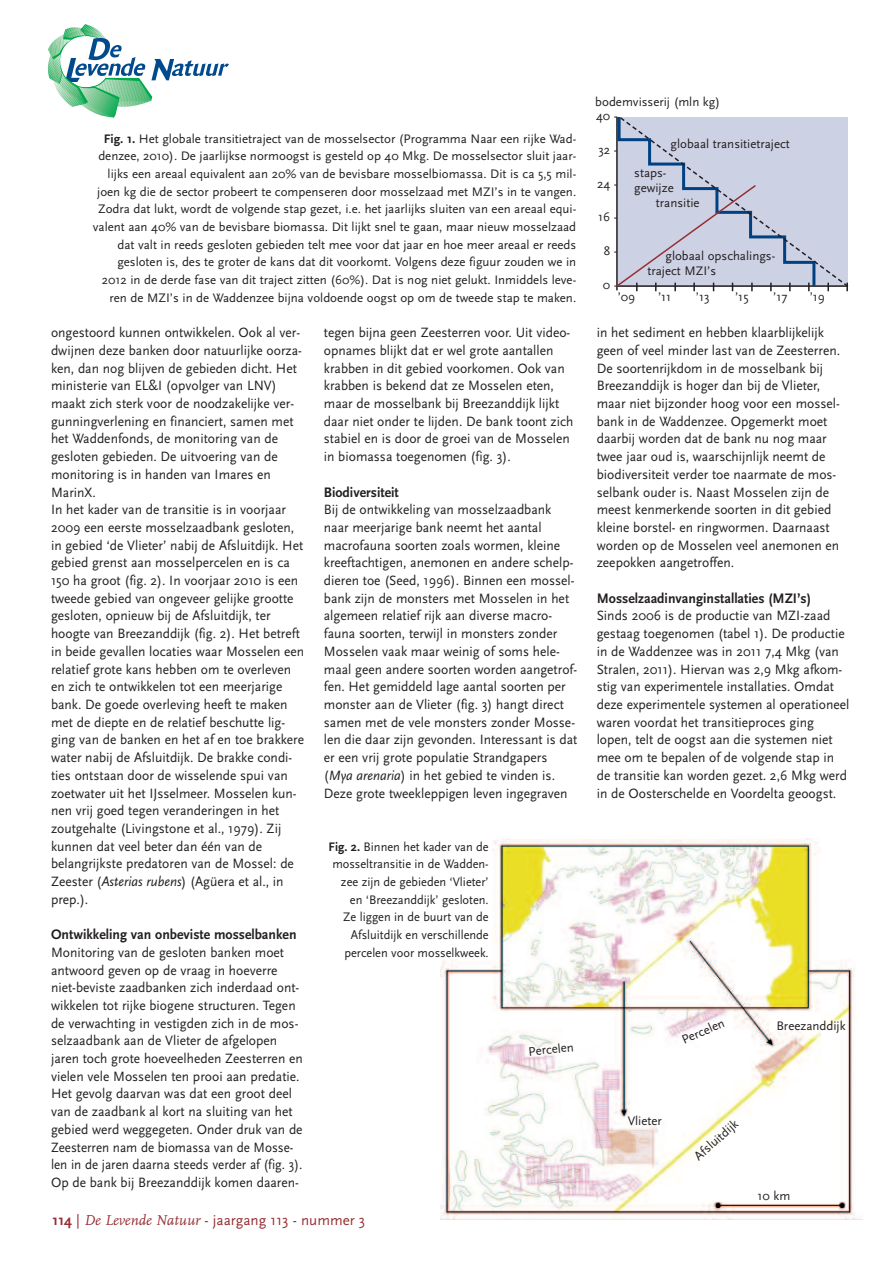
<style>
.page{position:relative;width:893px;height:1263px;background:#fff}
.page>*{position:absolute;margin:0;border:0;box-sizing:border-box;transform-origin:0 0}
.t1{font:15px "Scala Sans";color:#962e33}
.t2{font:700 14.4px "Scala Sans";color:#231f20;scale:.96 1}
.t3{font:14.1px/17.7px "Scala Sans";color:#231f20;scale:.96 1}
.t4{font:12.9px/17.7px "Scala Sans";color:#231f20;text-align:right}
.t5{font:12.9px/17.7px "Scala Sans";color:#231f20;text-align:right;scale:.96 1}
.s1{font-weight:700}
.s2{font-style:italic}
.s3{font-family:"FF Scala";font-style:italic}
</style>
<div class="page">
<svg style="left:47px;top:24px;width:182px;height:93px"></svg>
<img style="left:440px;top:838px;width:416px;height:381px">
<svg style="left:616px;top:116px;width:233px;height:175px;background:#c4c9dc"></svg>
<p class="t4" style="left:93px;top:129px;width:485px"><span class="s1">Fig. 1.</span> Het globale transitietraject van de mosselsector (Programma Naar een rijke Wad&shy;denzee, 2010). De jaarlijkse normoogst is gesteld op 40 Mkg. De mosselsector sluit jaar&shy;lijks een areaal equivalent aan 20% van de bevisbare mosselbiomassa. Dit is ca 5,5 mil&shy;joen kg die de sector probeert te compenseren door mosselzaad met MZI’s in te vangen.<br>Zodra dat lukt, wordt de volgende stap gezet, i.e. het jaarlijks sluiten van een areaal equi&shy;valent aan 40% van de bevisbare biomassa. Dit lijkt snel te gaan, maar nieuw mosselzaad dat valt in reeds gesloten gebieden telt mee voor dat jaar en hoe meer areaal er reeds gesloten is, des te groter de kans dat dit voorkomt. Volgens deze figuur zouden we in 2012 in de derde fase van dit traject zitten (60%). Dat is nog niet gelukt. Inmiddels leve&shy;ren de MZI’s in de Waddenzee bijna voldoende oogst op om de tweede stap te maken.</p>
<p class="t3" style="left:51px;top:323px;width:265px">ongestoord kunnen ontwikkelen. Ook al ver&shy;dwijnen deze banken door natuurlijke oorza&shy;ken, dan nog blijven de gebieden dicht. Het ministerie van EL&amp;I (opvolger van LNV) maakt zich sterk voor de noodzakelijke ver&shy;gunningverlening en financiert, samen met het Waddenfonds, de monitoring van de gesloten gebieden. De uitvoering van de monitoring is in handen van Imares en MarinX.<br>In het kader van de transitie is in voorjaar 2009 een eerste mosselzaadbank gesloten, in gebied ‘de Vlieter’ nabij de Afsluitdijk. Het gebied grenst aan mosselpercelen en is ca 150 ha groot (fig. 2). In voorjaar 2010 is een tweede gebied van ongeveer gelijke grootte gesloten, opnieuw bij de Afsluitdijk, ter hoogte van Breezanddijk (fig. 2). Het betreft in beide gevallen locaties waar Mosselen een relatief grote kans hebben om te overleven en zich te ontwikkelen tot een meerjarige bank. De goede overleving heeft te maken met de diepte en de relatief beschutte lig&shy;ging van de banken en het af en toe brakkere water nabij de Afsluitdijk. De brakke condi&shy;ties ontstaan door de wisselende spui van zoetwater uit het IJsselmeer. Mosselen kun&shy;nen vrij goed tegen veranderingen in het zoutgehalte (Livingstone et al., 1979). Zij kunnen dat veel beter dan één van de belangrijkste predatoren van de Mossel: de Zeester (<span class="s2">Asterias rubens</span>) (Agüera et al., in prep.).</p>
<p class="t2" style="left:51px;top:926px;width:257px">Ontwikkeling van onbeviste mosselbanken</p>
<p class="t3" style="left:51px;top:943px;width:264px">Monitoring van de gesloten banken moet antwoord geven op de vraag in hoeverre niet-beviste zaadbanken zich inderdaad ont&shy;wikkelen tot rijke biogene structuren. Tegen de verwachting in vestigden zich in de mos&shy;selzaadbank aan de Vlieter de afgelopen jaren toch grote hoeveelheden Zeesterren en vielen vele Mosselen ten prooi aan predatie.<br>Het gevolg daarvan was dat een groot deel van de zaadbank al kort na sluiting van het gebied werd weggegeten. Onder druk van de Zeesterren nam de biomassa van de Mosse&shy;len in de jaren daarna steeds verder af (fig. 3).<br>Op de bank bij Breezanddijk komen daaren-</p>
<p class="t3" style="left:324px;top:323px;width:261px">tegen bijna geen Zeesterren voor. Uit video&shy;opnames blijkt dat er wel grote aantallen krabben in dit gebied voorkomen. Ook van krabben is bekend dat ze Mosselen eten, maar de mosselbank bij Breezanddijk lijkt daar niet onder te lijden. De bank toont zich stabiel en is door de groei van de Mosselen in biomassa toegenomen (fig. 3).</p>
<p class="t2" style="left:324px;top:483px;width:80px">Biodiversiteit</p>
<p class="t3" style="left:324px;top:500px;width:266px">Bij de ontwikkeling van mosselzaadbank naar meerjarige bank neemt het aantal macrofauna soorten zoals wormen, kleine kreeftachtigen, anemonen en andere schelp&shy;dieren toe (Seed, 1996). Binnen een mossel&shy;bank zijn de monsters met Mosselen in het algemeen relatief rijk aan diverse macro&shy;fauna soorten, terwijl in monsters zonder Mosselen vaak maar weinig of soms hele&shy;maal geen andere soorten worden aangetrof&shy;fen. Het gemiddeld lage aantal soorten per monster aan de Vlieter (fig. 3) hangt direct samen met de vele monsters zonder Mosse&shy;len die daar zijn gevonden. Interessant is dat er een vrij grote populatie Strandgapers (<span class="s2">Mya arenaria</span>) in het gebied te vinden is.<br>Deze grote tweekleppigen leven ingegraven</p>
<p class="t5" style="left:329px;top:837px;width:168px"><span class="s1">Fig. 2.</span> Binnen het kader van de mosseltransitie in de Wadden&shy;zee zijn de gebieden ‘Vlieter’ en ‘Breezanddijk’ gesloten.<br>Ze liggen in de buurt van de<br>Afsluitdijk en verschillende percelen voor mosselkweek.</p>
<p class="t4" style="left:528px;top:1042px;width:47px;rotate:-5deg">Percelen</p>
<p class="t1" style="left:53px;top:1211px;width:314px"><span class="s1">114</span> | <span class="s3">De Levende Natuur</span> - jaargang 113 - nummer 3</p>
<p class="t4" style="left:595px;top:93px;width:126px">bodemvisserij (mln kg)</p>
<p class="t4" style="left:671px;top:134px;width:121px">globaal transitietraject</p>
<p class="t4" style="left:596px;top:107px;width:23px">40 -</p>
<p class="t4" style="left:598px;top:141px;width:21px">32 -</p>
<p class="t4" style="left:597px;top:174px;width:22px">24 -</p>
<p class="t4" style="left:598px;top:208px;width:21px">16 -</p>
<p class="t4" style="left:604px;top:242px;width:15px">8 -</p>
<p class="t4" style="left:603px;top:276px;width:16px">0 -</p>
<p class="t4" style="left:634px;top:163px;width:34px">staps-</p>
<p class="t4" style="left:634px;top:178px;width:41px">gewijze</p>
<p class="t4" style="left:656px;top:193px;width:45px">transitie</p>
<p class="t4" style="left:647px;top:248px;width:129px;line-height:15px;text-align:left;text-indent:18px">globaal opschalings&shy;traject MZI’s</p>
<p class="t4" style="left:618px;top:288px;width:19px">’09</p>
<p class="t4" style="left:658px;top:288px;width:15px">’11</p>
<p class="t4" style="left:696px;top:288px;width:15px">’13</p>
<p class="t4" style="left:735px;top:288px;width:15px">’15</p>
<p class="t4" style="left:773px;top:288px;width:16px">’17</p>
<p class="t4" style="left:810px;top:288px;width:17px">’19</p>
<p class="t3" style="left:597px;top:323px;width:255px">in het sediment en hebben klaarblijkelijk geen of veel minder last van de Zeesterren.<br>De soortenrijkdom in de mosselbank bij Breezanddijk is hoger dan bij de Vlieter, maar niet bijzonder hoog voor een mossel&shy;bank in de Waddenzee. Opgemerkt moet daarbij worden dat de bank nu nog maar twee jaar oud is, waarschijnlijk neemt de biodiversiteit verder toe naarmate de mos&shy;selbank ouder is. Naast Mosselen zijn de meest kenmerkende soorten in dit gebied kleine borstel- en ringwormen. Daarnaast worden op de Mosselen veel anemonen en zeepokken aangetroffen.</p>
<p class="t2" style="left:597px;top:589px;width:225px">Mosselzaadinvanginstallaties (MZI’s)</p>
<p class="t3" style="left:597px;top:607px;width:265px">Sinds 2006 is de productie van MZI-zaad gestaag toegenomen (tabel 1). De productie in de Waddenzee was in 2011 7,4 Mkg (van Stralen, 2011). Hiervan was 2,9 Mkg afkom&shy;stig van experimentele installaties. Omdat deze experimentele systemen al operationeel waren voordat het transitieproces ging lopen, telt de oogst aan die systemen niet mee om te bepalen of de volgende stap in de transitie kan worden gezet. 2,6 Mkg werd in de Oosterschelde en Voordelta geoogst.</p>
<p class="t4" style="left:679px;top:1032px;width:47px;rotate:-24deg">Percelen</p>
<p class="t4" style="left:776px;top:1017px;width:71px">Breezanddijk</p>
<p class="t4" style="left:628px;top:1111px;width:36px">Vlieter</p>
<p class="t4" style="left:690px;top:1150px;width:55px;rotate:-41deg">Afsluitdijk</p>
<p class="t4" style="left:757px;top:1186px;width:34px">10 km</p>
</div>
